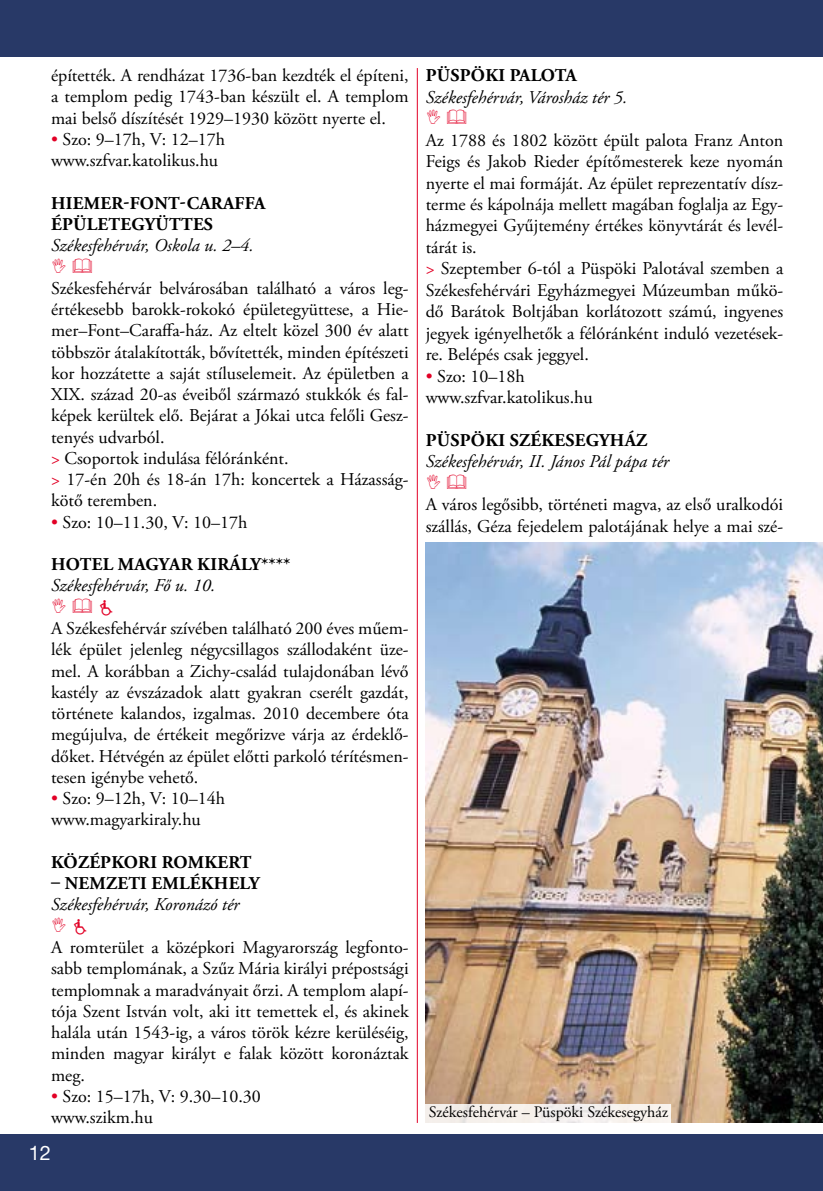
<style>
.page{position:relative;width:823px;height:1191px;background:#fff}
.page>*{position:absolute;margin:0;border:0;box-sizing:border-box;transform-origin:0 0}
.t1{font:20px "Helvetica Neue LT Pro";color:#fff}
.t2{font:18px/21.2px "Adobe Garamond Pro";color:#000}
.t3{font:italic 18px "Adobe Garamond Pro";color:#000}
.t4{font:700 18px "Adobe Garamond Pro";letter-spacing:.015em;color:#000}
.t5{font:16px "Adobe Garamond Pro";color:#000}
.s1{color:#e20026}
</style>
<div class="page">
<div style="left:0;top:0;width:822px;height:57px;background:#283967"></div>
<div style="left:0;top:1134px;width:822px;height:57px;background:#283967"></div>
<hr style="left:416px;top:68px;width:1px;height:1055px;background:#e20026">
<img style="left:425px;top:543px;width:397px;height:580px">
<div style="left:425px;top:1104px;width:245px;height:19px;background:#f5f0ec"></div>
<p class="t2" style="left:51px;top:65px;width:359px;text-align:justify">építették. A rendházat 1736-ban kezdték el építeni, a templom pedig 1743-ban készült el. A templom mai belső díszítését 1929–1930 között nyerte el.</p>
<p class="t2" style="left:51px;top:129px;width:175px"><span class="s1">•</span> Szo: 9–17h, V: 12–17h www.szfvar.katolikus.hu</p>
<p class="t4" style="left:51px;top:192px;width:36px">HIEMER</p>
<p class="t4" style="left:123px;top:192px;width:76px">-FONT-CARA</p>
<p class="t4" style="left:234px;top:192px;width:29px">FFA</p>
<p class="t4" style="left:51px;top:214px;width:49px">ÉPÜLETEGY</p>
<p class="t4" style="left:155px;top:214px;width:26px">ÜTTES</p>
<p class="t3" style="left:51px;top:235px;width:204px">Székesfehérvár, Oskola u. 2–4.</p>
<p class="t2" style="left:51px;top:278px;width:359px">Székesfehérvár belvárosában található a város leg&shy;értékesebb barokk-rokokó épületegyüttese, a Hie&shy;mer–Font–Caraffa-ház. Az eltelt közel 300 év alatt többször átalakították, bővítették, minden építészeti kor hozzátette a saját stíluselemeit. Az épületben a XIX. század 20-as éveiből származó stukkók és fal&shy;képek kerültek elő. Bejárat a Jókai utca felőli Gesz&shy;tenyés udvarból.<br><span class="s1">&gt;</span> Csoportok indulása félóránként.<br><span class="s1">&gt;</span> 17-én 20h és 18-án 17h: koncertek a Házasság&shy;kötő teremben.</p>
<p class="t2" style="left:51px;top:512px;width:198px"><span class="s1">•</span> Szo: 10–11.30, V: 10–17h</p>
<p class="t4" style="left:51px;top:554px;width:41px">HOTEL</p>
<p class="t4" style="left:118px;top:554px;width:30px">MAGYAR</p>
<p class="t4" style="left:197px;top:554px;width:33px">KIRÁLY</p>
<p class="t4" style="left:261px;top:554px;width:31px">****</p>
<p class="t3" style="left:51px;top:575px;width:166px">Székesfehérvár, Fő u. 10.</p>
<p class="t2" style="left:51px;top:618px;width:359px;text-align:justify">A Székesfehérvár szívében található 200 éves műem&shy;lék épület jelenleg négycsillagos szállodaként üze&shy;mel. A korábban a Zichy-család tulajdonában lévő kastély az évszázadok alatt gyakran cserélt gazdát, története kalandos, izgalmas. 2010 decembere óta megújulva, de értékeit megőrizve várja az érdeklő&shy;dőket. Hétvégén az épület előtti parkoló térítésmen&shy;tesen igénybe vehető.</p>
<p class="t2" style="left:51px;top:788px;width:175px"><span class="s1">•</span> Szo: 9–12h, V: 10–14h www.magyarkiraly.hu</p>
<p class="t4" style="left:51px;top:851px;width:179px">KÖZÉPKORI ROMKERT</p>
<p class="t4" style="left:51px;top:873px;width:28px">– NEMZET</p>
<p class="t4" style="left:140px;top:873px;width:87px">I EMLÉKHELY</p>
<p class="t3" style="left:51px;top:894px;width:190px">Székesfehérvár, Koronázó tér</p>
<p class="t2" style="left:51px;top:937px;width:359px;text-align:justify">A romterület a középkori Magyarország legfonto&shy;sabb templomának, a Szűz Mária királyi prépostsági templomnak a maradványait őrzi. A templom alapí&shy;tója Szent István volt, aki itt temettek el, és akinek halála után 1543-ig, a város török kézre kerüléséig, minden magyar királyt e falak között koronáztak meg.</p>
<p class="t2" style="left:51px;top:1086px;width:211px"><span class="s1">•</span> Szo: 15–17h, V: 9.30–10.30 www.szikm.hu</p>
<p class="t1" style="left:29px;top:1140px;width:24px">12</p>
<p class="t4" style="left:425px;top:65px;width:141px">PÜSPÖKI PALOTA</p>
<p class="t3" style="left:425px;top:86px;width:203px">Székesfehérvár, Városház tér 5.</p>
<p class="t2" style="left:425px;top:130px;width:359px">Az 1788 és 1802 között épült palota Franz Anton Feigs és Jakob Rieder építőmesterek keze nyomán nyerte el mai formáját. Az épület reprezentatív dísz&shy;terme és kápolnája mellett magában foglalja az Egy&shy;házmegyei Gyűjtemény értékes könyvtárát és levél&shy;tárát is.<br><span class="s1">&gt;</span> Szeptember 6-tól a Püspöki Palotával szemben a Székesfehérvári Egyházmegyei Múzeumban műkö&shy;dő Barátok Boltjában korlátozott számú, ingyenes jegyek igényelhetők a félóránként induló vezetések&shy;re. Belépés csak jeggyel.</p>
<p class="t2" style="left:425px;top:366px;width:168px"><span class="s1">•</span> Szo: 10–18h www.szfvar.katolikus.hu</p>
<p class="t4" style="left:425px;top:430px;width:142px">PÜSPÖKI SZÉKESEGYHÁZ</p>
<p class="t3" style="left:425px;top:451px;width:245px">Székesfehérvár, II. János Pál pápa tér</p>
<p class="t2" style="left:425px;top:494px;width:359px">A város legősibb, történeti magva, az első uralkodói szállás, Géza fejedelem palotájának helye a mai szé-</p>
<p class="t5" style="left:428px;top:1102px;width:240px">Székesfehérvár – Püspöki Székesegyház</p>
</div>
